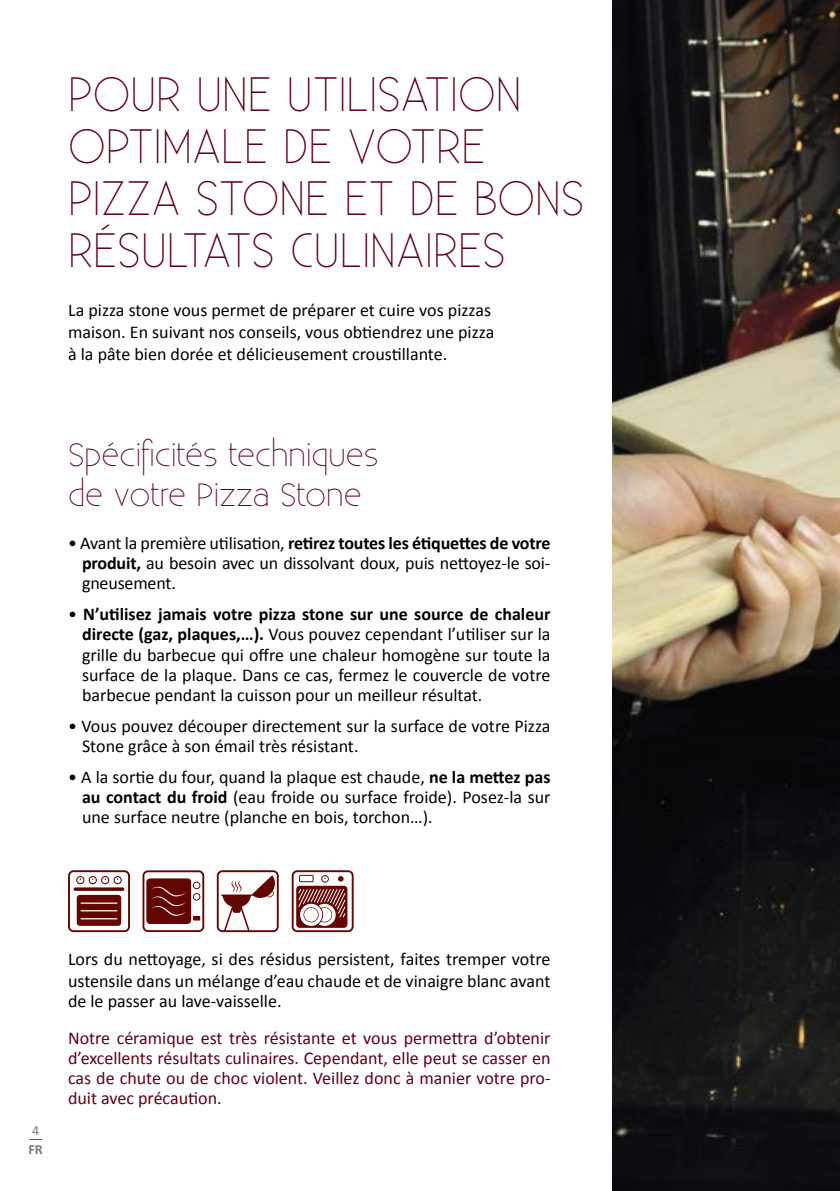
<style>
.page{position:relative;width:840px;height:1191px;background:#fff}
.page>*{position:absolute;margin:0;border:0;box-sizing:border-box;transform-origin:0 0}
.t1{font:300 48px/52px "Existence";color:#5c0012;scale:.96 1}
.t2{font:300 32px/40px "Existence";color:#5c0012}
.t3{font:18px/20px "Calibri";color:#000}
.t4{font:18px/20px "Calibri";color:#5c0012;text-align:justify}
.t5{font:700 14px "Calibri";color:#727d87}
.t6{font:14px "Calibri";color:#727d87}
.s1{font-weight:700}
</style>
<div class="page">
<img style="left:612px;top:0;width:227px;height:1191px">
<svg style="left:29px;top:1139px;width:13px;height:1px"></svg>
<svg style="left:217px;top:870px;width:61px;height:62px"></svg>
<svg style="left:291px;top:870px;width:62px;height:62px"></svg>
<svg style="left:68px;top:870px;width:62px;height:62px"></svg>
<svg style="left:142px;top:870px;width:62px;height:62px"></svg>
<h1 class="t1" style="left:68px;top:66px;width:539px">POUR UNE UTILISATION<br>OPTIMALE DE VOTRE<br>PIZZA STONE ET DE BONS<br>RÉSULTATS CULINAIRES</h1>
<p class="t3" style="left:68px;top:299px;width:427px;line-height:22px">La pizza stone vous permet de préparer et cuire vos pizzas maison. En suivant nos conseils, vous obtiendrez une pizza à la pâte bien dorée et délicieusement croustillante.</p>
<h2 class="t2" style="left:68px;top:433px;width:312px">Spécificités techniques de votre Pizza Stone</h2>
<p class="t3" style="left:82px;top:533px;width:469px;text-align:justify;text-indent:-14px">• Avant la première utilisation, <span class="s1">retirez toutes les étiquettes de votre produit,</span> au besoin avec un dissolvant doux, puis nettoyez-le soi&shy;gneusement.</p>
<p class="t3" style="left:82px;top:604px;width:469px;text-align:justify;text-indent:-14px">• <span class="s1">N’utilisez jamais votre pizza stone sur une source de chaleur directe (gaz, plaques,…).</span> Vous pouvez cependant l’utiliser sur la grille du barbecue qui offre une chaleur homogène sur toute la surface de la plaque. Dans ce cas, fermez le couvercle de votre barbecue pendant la cuisson pour un meilleur résultat.</p>
<p class="t3" style="left:82px;top:716px;width:469px;text-indent:-14px">• Vous pouvez découper directement sur la surface de votre Pizza<br>Stone grâce à son émail très résistant.</p>
<p class="t3" style="left:82px;top:767px;width:469px;text-align:justify;text-indent:-14px">• A la sortie du four, quand la plaque est chaude, <span class="s1">ne la mettez pas au contact du froid</span> (eau froide ou surface froide). Posez-la sur une surface neutre (planche en bois, torchon…).</p>
<p class="t6" style="left:32px;top:1122px;width:9px">4</p>
<p class="t5" style="left:28px;top:1140px;width:16px">FR</p>
<p class="t3" style="left:68px;top:948px;width:483px;line-height:22px">Lors du nettoyage, si des résidus persistent, faites tremper votre ustensile dans un mélange d’eau chaude et de vinaigre blanc avant</p>
<p class="t3" style="left:68px;top:991px;width:215px">de le passer au lave-vaisselle.</p>
<p class="t4" style="left:68px;top:1028px;width:483px">Notre céramique est très résistante et vous permettra d’obtenir d’excellents résultats culinaires. Cependant, elle peut se casser en cas de chute ou de choc violent. Veillez donc à manier votre pro&shy;duit avec précaution.</p>
</div>
